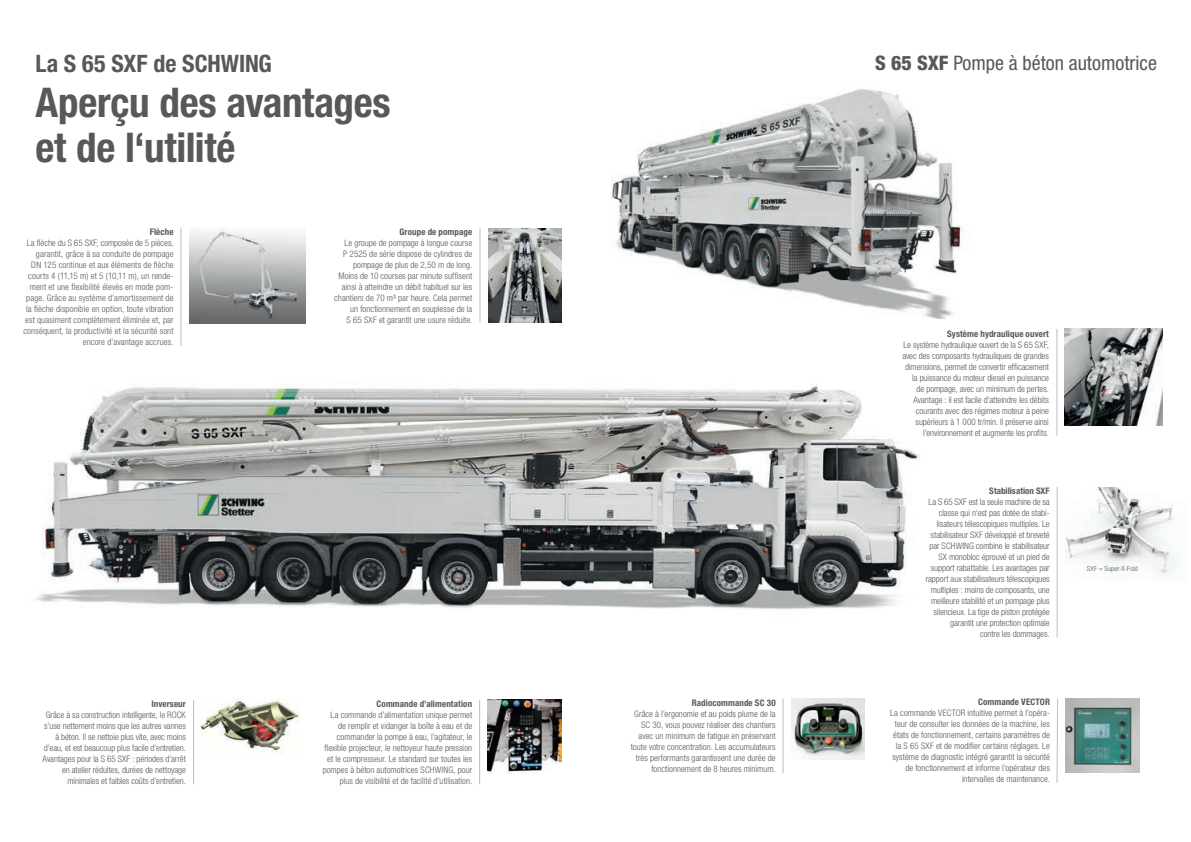
<style>
.page{position:relative;width:1191px;height:842px;background:#fff}
.page>*{position:absolute;margin:0;border:0;box-sizing:border-box;transform-origin:0 0}
.t1{font:700 condensed 41px/45px "Helvetica Neue LT Std";letter-spacing:-.01em;color:#57585a}
.t2{font:700 condensed 24px "Helvetica Neue LT Std";color:#57585a}
.t3{font:condensed 20px "Helvetica Neue LT Std";color:#57585a}
.t4{font:300 condensed 9px/11px "Helvetica Neue LT Std";color:#57585a;text-align:right}
.t5{font:700 condensed 9px "Helvetica Neue LT Std";letter-spacing:.01em;color:#57585a}
.t6{font:300 condensed 7px "Helvetica Neue LT Std";letter-spacing:.015em;color:#57585a}
.s1{font-weight:800}
</style>
<div class="page">
<img style="left:35px;top:384px;width:885px;height:225px">
<img style="left:612px;top:89px;width:356px;height:230px">
<img style="left:189px;top:228px;width:116px;height:95px">
<hr style="left:181px;top:227px;width:1px;height:119px;background:#bcbdc0">
<hr style="left:479px;top:228px;width:1px;height:95px;background:#bcbdc0">
<img style="left:488px;top:228px;width:74px;height:95px">
<hr style="left:1056px;top:329px;width:1px;height:106px;background:#bcbdc0">
<img style="left:1064px;top:329px;width:98px;height:97px">
<hr style="left:782px;top:699px;width:1px;height:74px;background:#bcbdc0">
<img style="left:791px;top:699px;width:74px;height:60px">
<img style="left:201px;top:699px;width:99px;height:56px">
<hr style="left:479px;top:700px;width:1px;height:84px;background:#bcbdc0">
<img style="left:1065px;top:699px;width:74px;height:73px">
<svg style="left:1056px;top:698px;width:2px;height:85px"></svg>
<hr style="left:193px;top:700px;width:1px;height:84px;background:#bcbdc0">
<img style="left:488px;top:700px;width:73px;height:74px">
<hr style="left:1056px;top:487px;width:1px;height:150px;background:#bcbdc0">
<img style="left:1065px;top:487px;width:112px;height:88px">
<h2 class="t2" style="left:35px;top:49px;width:238px">La S 65 SXF de SCHWING</h2>
<h1 class="t1" style="left:35px;top:80px;width:357px">Aperçu des avantages et de l‘utilité</h1>
<p class="t5" style="left:150px;top:227px;width:25px">Flèche</p>
<p class="t4" style="left:23px;top:237px;width:152px">La flèche du S 65 SXF, composée de 5 pièces, garantit, grâce à sa conduite de pompage<br>DN 125 continue et aux éléments de flèche courts 4 (11,15 m) et 5 (10,11 m), un rende&shy;ment et une flexibilité élevés en mode pom&shy;page. Grâce au système d’amortissement de la flèche disponible en option, toute vibration est quasiment complètement éliminée et, par conséquent, la productivité et la sécurité sont encore d’avantage accrues.</p>
<p class="t5" style="left:399px;top:226px;width:74px">Groupe de pompage</p>
<p class="t4" style="left:334px;top:237px;width:139px">Le groupe de pompage à longue course<br>P 2525 de série dispose de cylindres de pompage de plus de 2,50 m de long.<br>Moins de 10 courses par minute suffisent ainsi à atteindre un débit habituel sur les chantiers de 70 m³ par heure. Cela permet un fonctionnement en souplesse de la<br>S 65 SXF et garantit une usure réduite.</p>
<p class="t5" style="left:151px;top:698px;width:36px">Inverseur</p>
<p class="t4" style="left:43px;top:709px;width:145px">Grâce à sa construction intelligente, le ROCK s’use nettement moins que les autres vannes à béton. Il se nettoie plus vite, avec moins d’eau, et est beaucoup plus facile d’entretien.<br>Avantages pour la S 65 SXF : périodes d’arrêt en atelier réduites, durées de nettoyage minimales et faibles coûts d’entretien.</p>
<p class="t5" style="left:377px;top:699px;width:97px">Commande d’alimentation</p>
<p class="t4" style="left:323px;top:709px;width:151px">La commande d’alimentation unique permet de remplir et vidanger la boîte à eau et de commander la pompe à eau, l’agitateur, le flexible projecteur, le nettoyeur haute pression et le compresseur. Le standard sur toutes les pompes à béton automotrices SCHWING, pour plus de visibilité et de facilité d’utilisation.</p>
<h3 class="t3" style="left:875px;top:51px;width:283px"><span class="s1">S 65 SXF</span> Pompe à béton automotrice</h3>
<p class="t5" style="left:692px;top:698px;width:85px">Radiocommande SC 30</p>
<p class="t4" style="left:630px;top:709px;width:146px">Grâce à l’ergonomie et au poids plume de la SC 30, vous pouvez réaliser des chantiers avec un minimum de fatigue en préservant toute votre concentration. Les accumulateurs très performants garantissent une durée de fonctionnement de 8 heures minimum.</p>
<p class="t5" style="left:947px;top:328px;width:103px">Système hydraulique ouvert</p>
<p class="t4" style="left:902px;top:339px;width:148px">Le système hydraulique ouvert de la S 65 SXF, avec des composants hydrauliques de grandes dimensions, permet de convertir efficacement la puissance du moteur diesel en puissance de pompage, avec un minimum de pertes.<br>Avantage : il est facile d’atteindre les débits courants avec des régimes moteur à peine supérieurs à 1 000 tr/min. Il préserve ainsi l’environnement et augmente les profits.</p>
<p class="t5" style="left:989px;top:485px;width:62px">Stabilisation SXF</p>
<p class="t4" style="left:925px;top:496px;width:126px">La S 65 SXF est la seule machine de sa classe qui n‘est pas dotée de stabi&shy;lisateurs télescopiques multiples. Le stabilisateur SXF développé et breveté par SCHWING combine le stabilisateur SX monobloc éprouvé et un pied de support rabattable. Les avantages par rapport aux stabilisateurs télescopiques multiples : moins de composants, une meilleure stabilité et un pompage plus silencieux. La tige de piston protégée garantit une protection optimale<br>contre les dommages.</p>
<p class="t5" style="left:978px;top:696px;width:73px">Commande VECTOR</p>
<p class="t4" style="left:890px;top:707px;width:161px">La commande VECTOR intuitive permet à l’opéra&shy;teur de consulter les données de la machine, les états de fonctionnement, certains paramètres de la S 65 SXF et de modifier certains réglages. Le système de diagnostic intégré garantit la sécurité de fonctionnement et informe l’opérateur des intervalles de maintenance.</p>
<p class="t6" style="left:1086px;top:564px;width:53px">SXF = Super-X-Fold</p>
</div>
